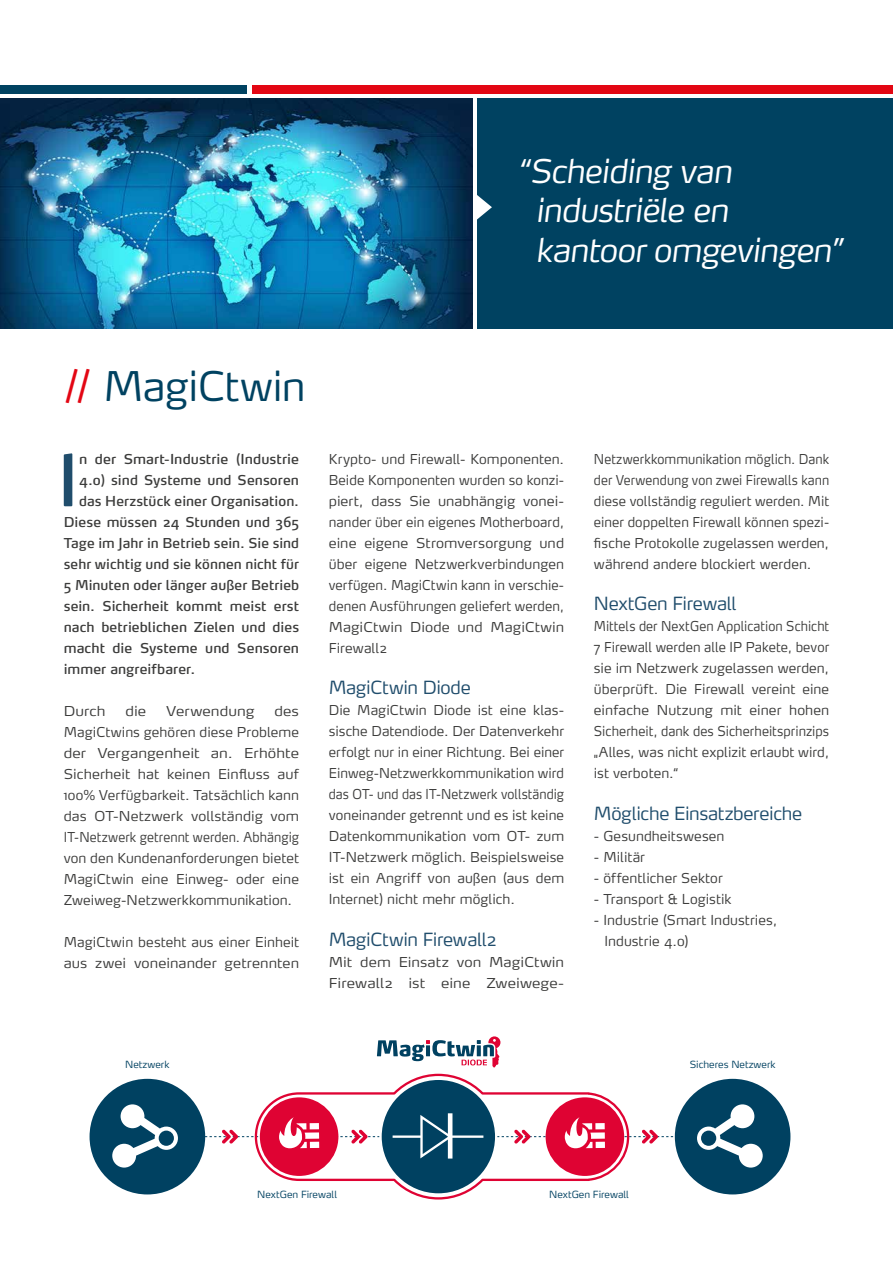
<style>
.page{position:relative;width:893px;height:1263px;background:#fff}
.page>*{position:absolute;margin:0;border:0;box-sizing:border-box;transform-origin:0 0}
.t1{font:70.35px "Max OT";color:#204d6c}
.t2{font:300 40.5px "Max OT";letter-spacing:-.015em;color:#004261}
.t3{font:italic 300 32.4px/39.3px "Max OT";letter-spacing:-.025em;color:#fff}
.t4{font:300 18px "Max OT";letter-spacing:-.02em;color:#204d6c}
.t5{font:300 13.5px/21px "Max OT";letter-spacing:.005em;color:#3c3c3b}
.t6{font:300 13.5px/21px "Max OT";letter-spacing:.005em;color:#3c3c3b;text-align:justify;scale:.92 1}
.t7{font:13.5px "Max OT";letter-spacing:.005em;color:#3c3c3b}
.t8{font:300 13.5px/21px "Max OT";letter-spacing:.005em;color:#3c3c3b;text-align:justify;scale:1.1 1}
.t9{font:300 13.5px/21px "Max OT";letter-spacing:.005em;color:#3c3c3b;scale:1.08 1}
.t10{font:300 9.75px "Max OT";color:#004161}
.s1{color:#e30613}
</style>
<div class="page">
<img style="left:0;top:98px;width:472px;height:231px">
<div style="left:477px;top:98px;width:416px;height:231px;background:#004261"></div>
<svg style="left:477px;top:195px;width:15px;height:25px"></svg>
<div style="left:0;top:85px;width:247px;height:8px;background:#004261"></div>
<div style="left:253px;top:85px;width:640px;height:8px;background:#e30613"></div>
<svg style="left:377px;top:1036px;width:123px;height:31px"></svg>
<svg style="left:630px;top:1129px;width:45px;height:15px"></svg>
<div style="left:675px;top:1079px;width:115px;height:115px;background:#004161;border-radius:50%"></div>
<div style="left:90px;top:1079px;width:115px;height:115px;background:#004161;border-radius:50%"></div>
<svg style="left:205px;top:1129px;width:49px;height:15px"></svg>
<svg style="left:112px;top:1104px;width:66px;height:63px"></svg>
<svg style="left:697px;top:1104px;width:66px;height:63px"></svg>
<svg style="left:254px;top:1073px;width:376px;height:127px"></svg>
<h3 class="t3" style="left:535px;top:154px;width:309px;text-indent:-18px">“Scheiding van industriële en kantoor omgevingen”</h3>
<h2 class="t2" style="left:64px;top:360px;width:243px"><span class="s1">//</span> MagiCtwin</h2>
<h1 class="t1" style="left:57px;top:435px;width:24px">I</h1>
<p class="t7" style="left:79px;top:451px;width:221px">n der Smart-Industrie (Industrie</p>
<p class="t7" style="left:79px;top:472px;width:221px">4.0) sind Systeme und Sensoren</p>
<p class="t7" style="left:79px;top:493px;width:221px">das Herzstück einer Organisation.</p>
<p class="t7" style="left:64px;top:514px;width:237px">Diese müssen 24 Stunden und 365</p>
<p class="t7" style="left:64px;top:535px;width:237px">Tage im Jahr in Betrieb sein. Sie sind</p>
<p class="t7" style="left:64px;top:556px;width:237px">sehr wichtig und sie können nicht für</p>
<p class="t7" style="left:64px;top:577px;width:237px">5 Minuten oder länger außer Betrieb</p>
<p class="t7" style="left:64px;top:598px;width:237px">sein. Sicherheit kommt meist erst</p>
<p class="t7" style="left:64px;top:619px;width:237px">nach betrieblichen Zielen und dies</p>
<p class="t7" style="left:64px;top:640px;width:237px">macht die Systeme und Sensoren</p>
<p class="t7" style="left:64px;top:661px;width:133px">immer angreifbarer.</p>
<p class="t8" style="left:64px;top:702px;width:39px">Durch</p>
<p class="t8" style="left:126px;top:702px;width:20px">die</p>
<p class="t8" style="left:166px;top:702px;width:82px">Verwendung</p>
<p class="t8" style="left:64px;top:702px;width:215px;text-indent:211px">des MagiCtwins gehören diese Probleme der Vergangenheit an. Erhöhte Sicherheit hat keinen Einfluss auf 100% Verfügbarkeit. Tatsächlich kann das OT-Netzwerk vollständig vom IT-Netzwerk getrennt werden. Abhängig von den Kundenanforderungen bietet MagiCtwin eine Einweg- oder eine Zweiweg-Netzwerkkommunikation.</p>
<p class="t5" style="left:64px;top:933px;width:237px">MagiCtwin besteht aus einer Einheit aus zwei voneinander getrennten</p>
<p class="t5" style="left:329px;top:450px;width:237px;text-align:justify">Krypto- und Firewall- Komponenten.<br>Beide Komponenten wurden so konzi&shy;piert, dass Sie unabhängig vonei&shy;nander über ein eigenes Motherboard, eine eigene Stromversorgung und über eigene Netzwerkverbindungen verfügen. MagiCtwin kann in verschie&shy;denen Ausführungen geliefert werden, MagiCtwin Diode und MagiCtwin Firewall2</p>
<h3 class="t4" style="left:329px;top:676px;width:144px">MagiCtwin Diode</h3>
<p class="t5" style="left:329px;top:700px;width:237px;text-align:justify">Die MagiCtwin Diode ist eine klas&shy;sische Datendiode. Der Datenverkehr erfolgt nur in einer Richtung. Bei einer Einweg-Netzwerkkommunikation wird das OT- und das IT-Netzwerk vollständig voneinander getrennt und es ist keine Datenkommunikation vom OT- zum IT-Netzwerk möglich. Beispielsweise ist ein Angriff von außen (aus dem Internet) nicht mehr möglich.</p>
<h3 class="t4" style="left:329px;top:928px;width:169px">MagiCtwin Firewall2</h3>
<p class="t9" style="left:329px;top:952px;width:219px">Mit dem Einsatz von MagiCtwin<br>Firewall2 ist eine Zweiwege-</p>
<p class="t10" style="left:125px;top:1058px;width:46px">Netzwerk</p>
<p class="t6" style="left:594px;top:450px;width:257px">Netzwerkkommunikation möglich. Dank der Verwendung von zwei Firewalls kann diese vollständig reguliert werden. Mit einer doppelten Firewall können spezi&shy;fische Protokolle zugelassen werden, während andere blockiert werden.</p>
<h3 class="t4" style="left:594px;top:592px;width:144px">NextGen Firewall</h3>
<p class="t6" style="left:594px;top:616px;width:257px">Mittels der NextGen Application Schicht 7 Firewall werden alle IP Pakete, bevor sie im Netzwerk zugelassen werden, überprüft. Die Firewall vereint eine einfache Nutzung mit einer hohen Sicherheit, dank des Sicherheitsprinzips „Alles, was nicht explizit erlaubt wird, ist verboten.“</p>
<h3 class="t4" style="left:594px;top:802px;width:210px">Mögliche Einsatzbereiche</h3>
<p class="t5" style="left:594px;top:826px;width:132px">- Gesundheitswesen</p>
<p class="t5" style="left:594px;top:847px;width:53px">- Militär</p>
<p class="t5" style="left:594px;top:868px;width:130px">- öffentlicher Sektor</p>
<p class="t5" style="left:594px;top:889px;width:139px">- Transport &amp; Logistik</p>
<p class="t5" style="left:604px;top:910px;width:174px;text-indent:-11px">- Industrie (Smart Industries,<br>Industrie 4.0)</p>
<p class="t10" style="left:690px;top:1058px;width:87px">Sicheres Netzwerk</p>
<p class="t10" style="left:257px;top:1188px;width:81px">NextGen Firewall</p>
<p class="t10" style="left:549px;top:1188px;width:81px">NextGen Firewall</p>
</div>
